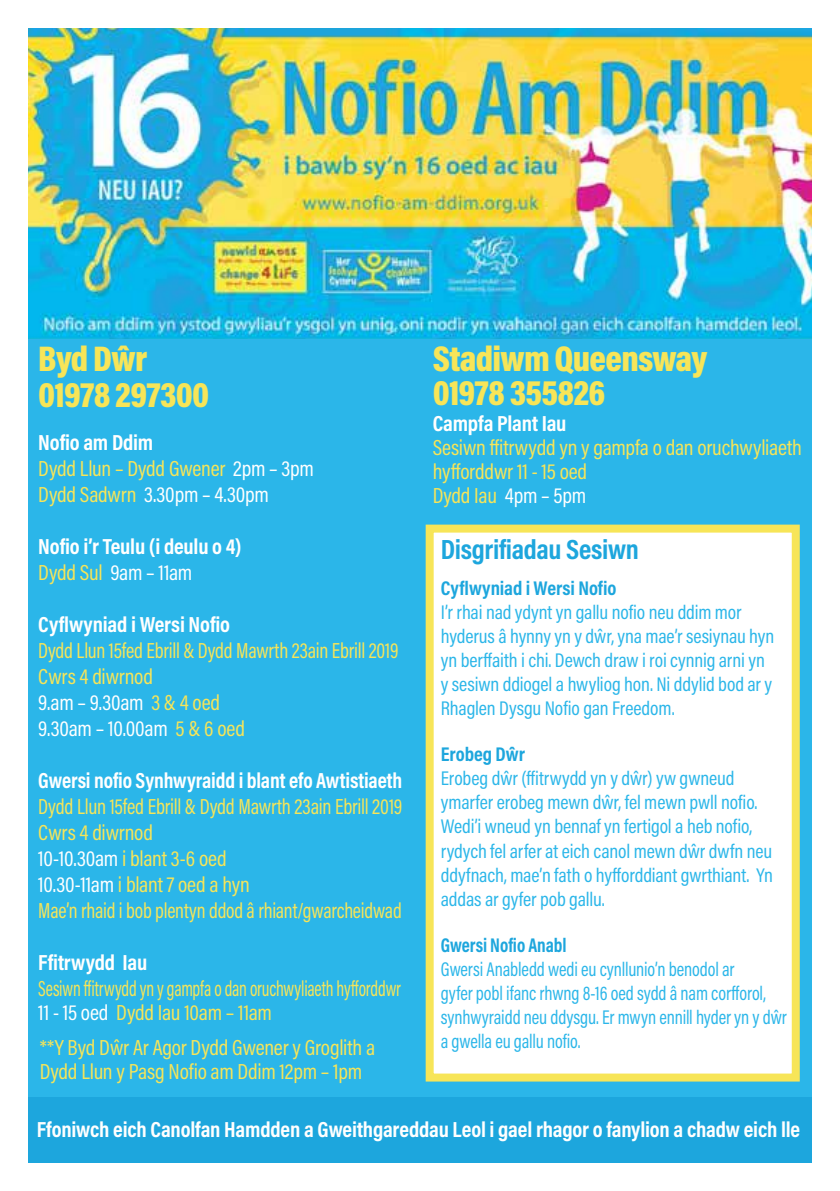
<style>
.page{position:relative;width:840px;height:1191px;background:#fff}
.page>*{position:absolute;margin:0;border:0;box-sizing:border-box;transform-origin:0 0}
.t1{font:900 36px/36px "Acumin Pro Cond";letter-spacing:-.02em;color:#f7e558}
.t2{font:700 28px "Acumin Pro Cond";letter-spacing:-.01em;color:#1da6dd}
.t3{font:22px/24px "Acumin Pro Cond";letter-spacing:-.01em;color:#f7e558}
.t4{font:700 22px/26px "Acumin Pro Cond";letter-spacing:-.005em;color:#fff}
.t5{font:22px/26px "Acumin Pro Cond";letter-spacing:-.01em;color:#f7e558;scale:.93 1}
.t6{font:22px/26px "Acumin Pro Cond";letter-spacing:-.01em;color:#f7e558;scale:.92 1}
.t7{font:22px/24px "Acumin Pro Cond";letter-spacing:-.01em;color:#f7e558;scale:.8 1}
.t8{font:700 22px "Acumin Pro Cond";letter-spacing:-.005em;color:#fff;scale:.95 1}
.t9{font:20px/24px "Acumin Pro Cond";letter-spacing:-.005em;color:#2bb6e9}
.t10{font:20px/24px "Acumin Pro Cond";letter-spacing:-.005em;color:#2bb6e9;scale:.92 1}
.t11{font:700 20px "Acumin Pro Cond";color:#1da6dd}
.t12{font:700 20px "Acumin Pro Cond";color:#1da6dd;scale:.92 1}
.s1{font-weight:700;color:#fff}
.s2{color:#fff}
.s3{font-weight:400;color:#f7e558}
.s4{font-weight:400}
</style>
<div class="page">
<div style="left:28px;top:28px;width:783px;height:1134px;background:#2bb6e9"></div>
<div style="left:28px;top:1097px;width:783px;height:65px;background:#1da6dd"></div>
<img style="left:28px;top:28px;width:783px;height:311px">
<div style="left:425px;top:524px;width:374px;height:557px;background:#fff;border:8px solid #f7e558"></div>
<h1 class="t1" style="left:38px;top:340px;width:172px">Byd Dŵr<br>01978 297300</h1>
<p class="t3" style="left:38px;top:429px;width:277px;line-height:26px"><span class="s1">Nofio am Ddim<br></span>Dydd Llun – Dydd Gwener <span class="s2">2pm – 3pm<br></span>Dydd Sadwrn <span class="s2">3.30pm – 4.30pm</span></p>
<p class="t4" style="left:38px;top:533px;width:205px">Nofio i’r Teulu (i deulu o 4)<br><span class="s3">Dydd Sul</span> <span class="s4">9am – 11am</span></p>
<p class="t4" style="left:38px;top:611px;width:193px">Cyflwyniad i Wersi Nofio</p>
<p class="t6" style="left:38px;top:637px;width:393px">Dydd Llun 15fed Ebrill &amp; Dydd Mawrth 23ain Ebrill 2019<br>Cwrs 4 diwrnod<br><span class="s2">9.am – 9.30am</span> 3 &amp; 4 oed<br><span class="s2">9.30am – 10.00am</span> 5 &amp; 6 oed</p>
<p class="t8" style="left:38px;top:766px;width:384px">Gwersi nofio Synhwyraidd i blant efo Awtistiaeth</p>
<p class="t5" style="left:38px;top:793px;width:393px">Dydd Llun 15fed Ebrill &amp; Dydd Mawrth 23ain Ebrill 2019<br>Cwrs 4 diwrnod<br><span class="s2">10-10.30am</span> i blant 3-6 oed<br><span class="s2">10.30-11am</span> i blant 7 oed a hyn<br>Mae’n rhaid i bob plentyn ddod â rhiant/gwarcheidwad</p>
<p class="t4" style="left:38px;top:949px;width:111px">Ffitrwydd Iau</p>
<p class="t7" style="left:38px;top:976px;width:454px">Sesiwn ffitrwydd yn y gampfa o dan oruchwyliaeth hyfforddwr<br><span class="s2">11 - 15 oed</span> Dydd Iau 10am – 11am</p>
<p class="t3" style="left:40px;top:1035px;width:337px">**Y Byd Dŵr Ar Agor Dydd Gwener y Groglith a<br>Dydd Llun y Pasg Nofio am Ddim 12pm – 1pm</p>
<h1 class="t1" style="left:432px;top:341px;width:276px;line-height:34px">Stadiwm Queensway<br>01978 355826</h1>
<p class="t4" style="left:432px;top:410px;width:135px">Campfa Plant Iau</p>
<p class="t3" style="left:432px;top:435px;width:370px">Sesiwn ffitrwydd yn y gampfa o dan oruchwyliaeth hyfforddwr 11 - 15 oed<br>Dydd Iau <span class="s2">4pm – 5pm</span></p>
<h2 class="t2" style="left:440px;top:531px;width:200px">Disgrifiadau Sesiwn</h2>
<p class="t11" style="left:440px;top:574px;width:177px">Cyflwyniad i Wersi Nofio</p>
<p class="t9" style="left:440px;top:599px;width:335px">I’r rhai nad ydynt yn gallu nofio neu ddim mor hyderus â hynny yn y dŵr, yna mae’r sesiynau hyn yn berffaith i chi. Dewch draw i roi cynnig arni yn y sesiwn ddiogel a hwyliog hon. Ni ddylid bod ar y Rhaglen Dysgu Nofio gan Freedom.</p>
<p class="t11" style="left:440px;top:741px;width:86px">Erobeg Dŵr</p>
<p class="t9" style="left:440px;top:766px;width:333px">Erobeg dŵr (ffitrwydd yn y dŵr) yw gwneud ymarfer erobeg mewn dŵr, fel mewn pwll nofio.<br>Wedi’i wneud yn bennaf yn fertigol a heb nofio, rydych fel arfer at eich canol mewn dŵr dwfn neu ddyfnach, mae’n fath o hyfforddiant gwrthiant. Yn addas ar gyfer pob gallu.</p>
<p class="t12" style="left:440px;top:932px;width:138px">Gwersi Nofio Anabl</p>
<p class="t10" style="left:440px;top:957px;width:377px">Gwersi Anabledd wedi eu cynllunio’n benodol ar<br>gyfer pobl ifanc rhwng 8-16 oed sydd â nam corfforol, synhwyraidd neu ddysgu. Er mwyn ennill hyder yn y dŵr a gwella eu gallu nofio.</p>
<p class="t4" style="left:37px;top:1116px;width:764px">Ffoniwch eich Canolfan Hamdden a Gweithgareddau Leol i gael rhagor o fanylion a chadw eich lle</p>
</div>
